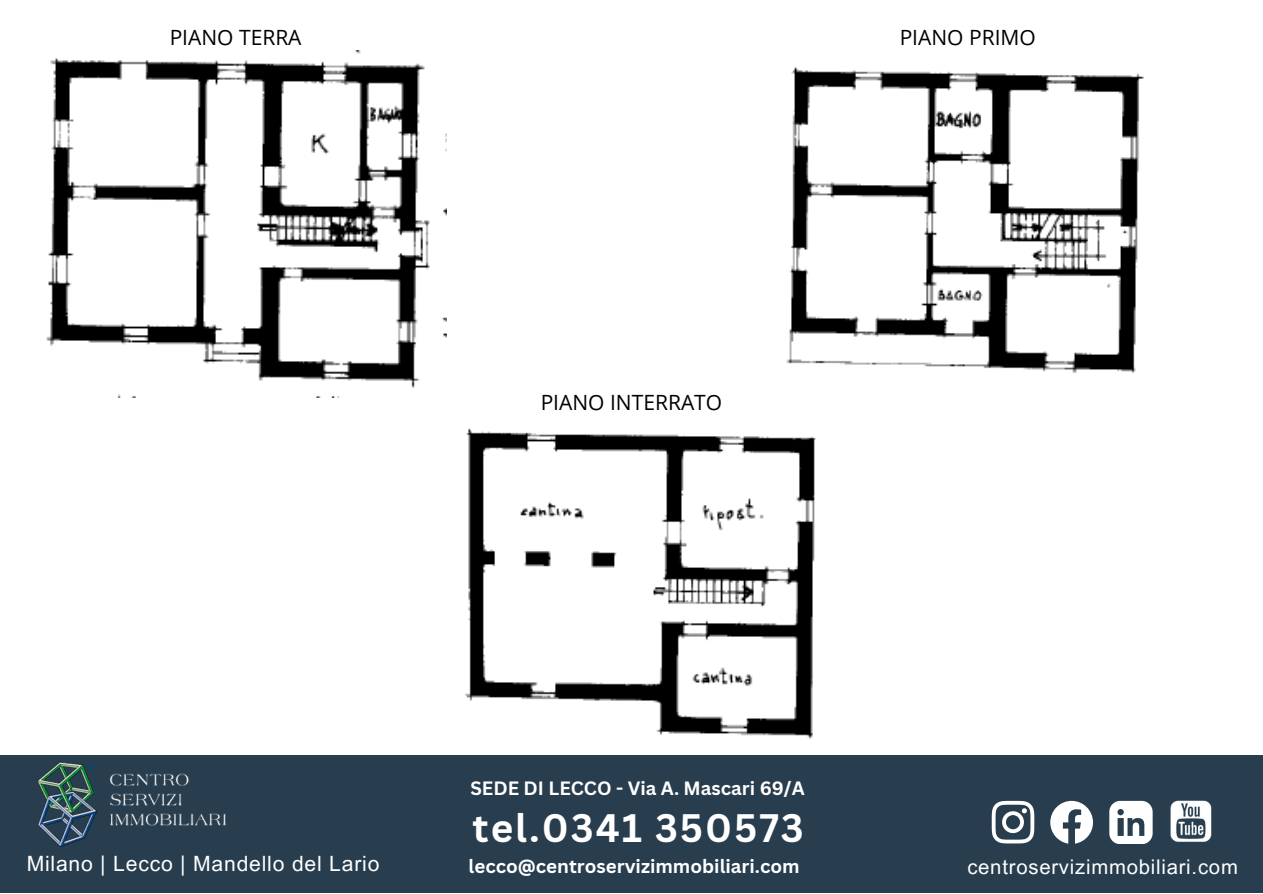
<style>
.page{position:relative;width:1263px;height:894px;background:#fff}
.page>*{position:absolute;margin:0;border:0;box-sizing:border-box;transform-origin:0 0}
.t1{font:700 38.7px "Canva Sans";letter-spacing:.05em;color:#fff}
.t2{font:21px "Open Sans";color:#000}
.t3{font:21px "Arial MT Pro";letter-spacing:.04em;color:#fff}
.t4{font:20.25px "Arial MT Pro";letter-spacing:.04em;color:#fff}
.t5{font:700 18.75px "Canva Sans";color:#fff}
</style>
<div class="page">
<img style="left:46px;top:51px;width:401px;height:346px">
<img style="left:786px;top:66px;width:358px;height:307px">
<img style="left:465px;top:428px;width:351px;height:311px">
<div style="left:0;top:755px;width:1263px;height:137px;background:#283e4f"></div>
<svg style="left:1050px;top:800px;width:43px;height:43px"></svg>
<svg style="left:1109px;top:800px;width:43px;height:43px"></svg>
<svg style="left:992px;top:800px;width:42px;height:43px"></svg>
<img style="left:1170px;top:800px;width:42px;height:42px">
<img style="left:37px;top:762px;width:189px;height:85px">
<p class="t2" style="left:170px;top:22px;width:133px">PIANO TERRA</p>
<p class="t2" style="left:900px;top:22px;width:138px">PIANO PRIMO</p>
<p class="t2" style="left:541px;top:387px;width:183px">PIANO INTERRATO</p>
<p class="t5" style="left:470px;top:774px;width:336px">SEDE DI LECCO - Via A. Mascari 69/A</p>
<p class="t1" style="left:472px;top:800px;width:333px">tel.0341 350573</p>
<p class="t5" style="left:469px;top:852px;width:333px">lecco@centroservizimmobiliari.com</p>
<p class="t3" style="left:27px;top:855px;width:354px">Milano | Lecco | Mandello del Lario</p>
<h1 class="t4" style="left:967px;top:858px;width:272px">centroservizimmobiliari.com</h1>
</div>
